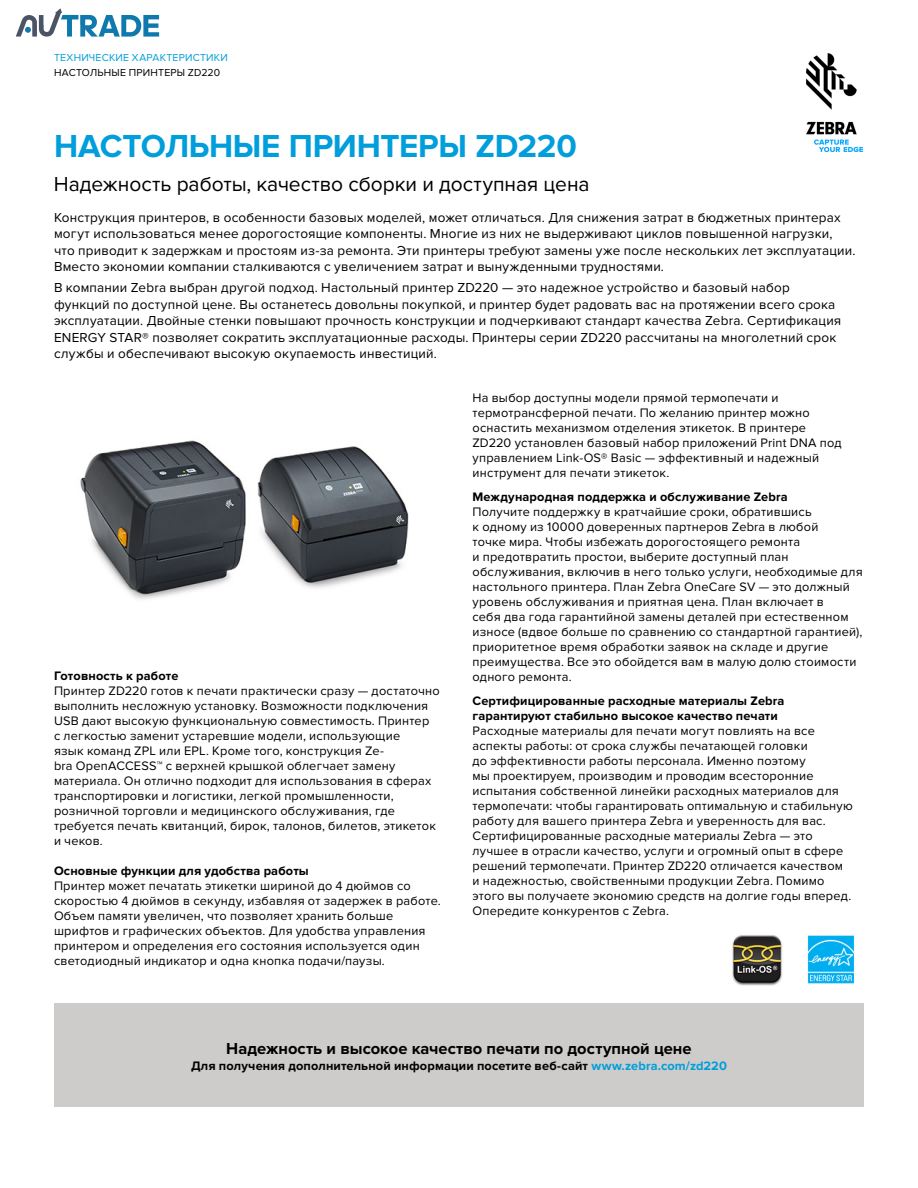
<style>
.page{position:relative;width:918px;height:1188px;background:#fff}
.page>*{position:absolute;margin:0;border:0;box-sizing:border-box;transform-origin:0 0}
.t1{font:700 33px "Proxima Nova";letter-spacing:-.01em;color:#009edb}
.t2{font:21px "Proxima Nova";letter-spacing:-.005em;color:#000}
.t3{font:700 16.5px "Proxima Nova";color:#000}
.t4{font:13.5px/16.5px "Proxima Nova";letter-spacing:.015em;color:#000}
.t5{font:12.75px/15px "Proxima Nova";letter-spacing:.015em;color:#000}
.t6{font:700 12.75px/15px "Proxima Nova";letter-spacing:.01em;color:#000}
.t7{font:10.5px "Proxima Nova";letter-spacing:.02em;color:#009edb}
.t8{font:10.5px "Proxima Nova";letter-spacing:.02em;color:#000}
.s1{color:#009edb}
</style>
<div class="page">
<img style="left:806px;top:54px;width:56px;height:97px">
<div style="left:54px;top:1004px;width:810px;height:103px;background:#cdccca"></div>
<img style="left:732px;top:935px;width:122px;height:51px">
<img style="left:80px;top:440px;width:329px;height:160px">
<img style="left:16px;top:8px;width:144px;height:29px">
<p class="t7" style="left:54px;top:52px;width:175px">ТЕХНИЧЕСКИЕ ХАРАКТЕРИСТИКИ</p>
<p class="t8" style="left:54px;top:66px;width:168px">НАСТОЛЬНЫЕ ПРИНТЕРЫ ZD220</p>
<h1 class="t1" style="left:54px;top:127px;width:524px">НАСТОЛЬНЫЕ ПРИНТЕРЫ ZD220</h1>
<h2 class="t2" style="left:54px;top:172px;width:537px">Надежность работы, качество сборки и доступная цена</h2>
<p class="t4" style="left:54px;top:209px;width:803px">Конструкция принтеров, в особенности базовых моделей, может отличаться. Для снижения затрат в бюджетных принтерах могут использоваться менее дорогостоящие компоненты. Многие из них не выдерживают циклов повышенной нагрузки, что приводит к задержкам и простоям из-за ремонта. Эти принтеры требуют замены уже после нескольких лет эксплуатации.<br>Вместо экономии компании сталкиваются с увеличением затрат и вынужденными трудностями.</p>
<p class="t4" style="left:54px;top:280px;width:789px">В компании Zebra выбран другой подход. Настольный принтер ZD220 — это надежное устройство и базовый набор функций по доступной цене. Вы останетесь довольны покупкой, и принтер будет радовать вас на протяжении всего срока эксплуатации. Двойные стенки повышают прочность конструкции и подчеркивают стандарт качества Zebra. Сертификация ENERGY STAR® позволяет сократить эксплуатационные расходы. Принтеры серии ZD220 рассчитаны на многолетний срок службы и обеспечивают высокую окупаемость инвестиций.</p>
<p class="t6" style="left:54px;top:669px;width:126px">Готовность к работе</p>
<p class="t5" style="left:54px;top:684px;width:387px">Принтер ZD220 готов к печати практически сразу — достаточно выполнить несложную установку. Возможности подключения USB дают высокую функциональную совместимость. Принтер<br>с легкостью заменит устаревшие модели, использующие<br>язык команд ZPL или EPL. Кроме того, конструкция Ze-<br>bra OpenACCESS™ с верхней крышкой облегчает замену материала. Он отлично подходит для использования в сферах транспортировки и логистики, легкой промышленности, розничной торговли и медицинского обслуживания, где требуется печать квитанций, бирок, талонов, билетов, этикеток и чеков.</p>
<p class="t6" style="left:54px;top:864px;width:256px">Основные функции для удобства работы</p>
<p class="t5" style="left:54px;top:878px;width:388px">Принтер может печатать этикетки шириной до 4 дюймов со скоростью 4 дюймов в секунду, избавляя от задержек в работе.<br>Объем памяти увеличен, что позволяет хранить больше шрифтов и графических объектов. Для удобства управления принтером и определения его состояния используется один светодиодный индикатор и одна кнопка подачи/паузы.</p>
<p class="t5" style="left:472px;top:390px;width:371px">На выбор доступны модели прямой термопечати и термотрансферной печати. По желанию принтер можно оснастить механизмом отделения этикеток. В принтере ZD220 установлен базовый набор приложений Print DNA под управлением Link-OS® Basic — эффективный и надежный инструмент для печати этикеток.</p>
<p class="t6" style="left:472px;top:489px;width:317px">Международная поддержка и обслуживание Zebra</p>
<p class="t5" style="left:472px;top:504px;width:392px">Получите поддержку в кратчайшие сроки, обратившись<br>к одному из 10000 доверенных партнеров Zebra в любой<br>точке мира. Чтобы избежать дорогостоящего ремонта<br>и предотвратить простои, выберите доступный план обслуживания, включив в него только услуги, необходимые для настольного принтера. План Zebra OneCare SV — это должный уровень обслуживания и приятная цена. План включает в<br>себя два года гарантийной замены деталей при естественном износе (вдвое больше по сравнению со стандартной гарантией), приоритетное время обработки заявок на складе и другие преимущества. Все это обойдется вам в малую долю стоимости одного ремонта.</p>
<p class="t6" style="left:472px;top:693px;width:313px">Сертифицированные расходные материалы Zebra гарантируют стабильно высокое качество печати</p>
<p class="t5" style="left:472px;top:723px;width:382px">Расходные материалы для печати могут повлиять на все аспекты работы: от срока службы печатающей головки<br>до эффективности работы персонала. Именно поэтому<br>мы проектируем, производим и проводим всесторонние испытания собственной линейки расходных материалов для термопечати: чтобы гарантировать оптимальную и стабильную работу для вашего принтера Zebra и уверенность для вас.<br>Сертифицированные расходные материалы Zebra — это лучшее в отрасли качество, услуги и огромный опыт в сфере решений термопечати. Принтер ZD220 отличается качеством и надежностью, свойственными продукции Zebra. Помимо этого вы получаете экономию средств на долгие годы вперед.<br>Опередите конкурентов с Zebra.</p>
<p class="t3" style="left:226px;top:1039px;width:467px">Надежность и высокое качество печати по доступной цене</p>
<p class="t6" style="left:191px;top:1058px;width:537px">Для получения дополнительной информации посетите веб-сайт <span class="s1">www.zebra.com/zd220</span></p>
</div>
